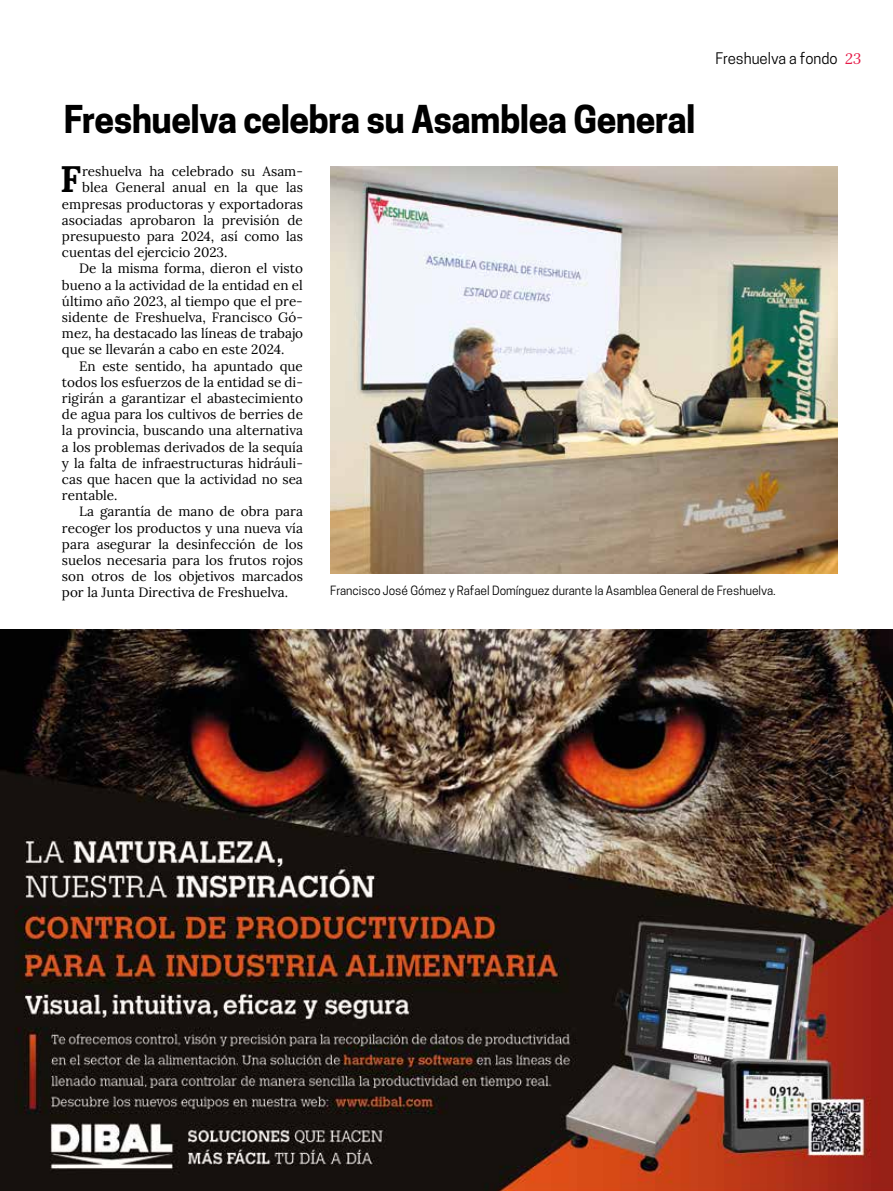
<style>
.page{position:relative;width:893px;height:1191px;background:#fff}
.page>*{position:absolute;margin:0;border:0;box-sizing:border-box;transform-origin:0 0}
.t1{font:700 36.6px "Lora";color:#000}
.t2{font:700 36px "Cooper Hewitt";letter-spacing:-.015em;color:#000}
.t3{font:15px "Cooper Hewitt";color:#000}
.t4{font:13.5px "Lora";color:#000}
.t5{font:12px "Cooper Hewitt";color:#000}
.s1{font-family:"Lora";font-style:italic;color:#e61846}
</style>
<div class="page">
<img style="left:330px;top:167px;width:507px;height:406px">
<img style="left:0;top:629px;width:893px;height:562px">
<p class="t3" style="left:715px;top:50px;width:147px">Freshuelva a fondo <span class="s1">23</span></p>
<h2 class="t2" style="left:64px;top:98px;width:633px">Freshuelva celebra su Asamblea General</h2>
<h1 class="t1" style="left:60px;top:148px;width:22px">F</h1>
<p class="t4" style="left:82px;top:161px;width:222px">reshuelva ha celebrado su Asam-</p>
<p class="t4" style="left:82px;top:177px;width:222px">blea General anual en la que las</p>
<p class="t4" style="left:62px;top:193px;width:242px">empresas productoras y exportadoras</p>
<p class="t4" style="left:62px;top:210px;width:242px">asociadas aprobaron la previsión de</p>
<p class="t4" style="left:62px;top:226px;width:242px">presupuesto para 2024, así como las</p>
<p class="t4" style="left:62px;top:242px;width:167px">cuentas del ejercicio 2023.</p>
<p class="t4" style="left:79px;top:258px;width:225px">De la misma forma, dieron el visto</p>
<p class="t4" style="left:62px;top:274px;width:242px">bueno a la actividad de la entidad en el</p>
<p class="t4" style="left:62px;top:291px;width:242px">último año 2023, al tiempo que el pre-</p>
<p class="t4" style="left:62px;top:307px;width:242px">sidente de Freshuelva, Francisco Gó-</p>
<p class="t4" style="left:62px;top:323px;width:242px">mez, ha destacado las líneas de trabajo</p>
<p class="t4" style="left:62px;top:339px;width:224px">que se llevarán a cabo en este 2024.</p>
<p class="t4" style="left:79px;top:355px;width:225px">En este sentido, ha apuntado que</p>
<p class="t4" style="left:62px;top:372px;width:242px">todos los esfuerzos de la entidad se di-</p>
<p class="t4" style="left:62px;top:388px;width:242px">rigirán a garantizar el abastecimiento</p>
<p class="t4" style="left:62px;top:404px;width:242px">de agua para los cultivos de berries de</p>
<p class="t4" style="left:62px;top:420px;width:242px">la provincia, buscando una alternativa</p>
<p class="t4" style="left:62px;top:436px;width:242px">a los problemas derivados de la sequía</p>
<p class="t4" style="left:62px;top:453px;width:242px">y la falta de infraestructuras hidráuli-</p>
<p class="t4" style="left:62px;top:469px;width:242px">cas que hacen que la actividad no sea</p>
<p class="t4" style="left:62px;top:485px;width:57px">rentable.</p>
<p class="t4" style="left:79px;top:501px;width:225px">La garantía de mano de obra para</p>
<p class="t4" style="left:62px;top:517px;width:242px">recoger los productos y una nueva vía</p>
<p class="t4" style="left:62px;top:534px;width:242px">para asegurar la desinfección de los</p>
<p class="t4" style="left:62px;top:550px;width:242px">suelos necesaria para los frutos rojos</p>
<p class="t4" style="left:62px;top:566px;width:242px">son otros de los objetivos marcados</p>
<p class="t4" style="left:62px;top:582px;width:228px">por la Junta Directiva de Freshuelva.</p>
<p class="t5" style="left:330px;top:583px;width:447px">Francisco José Gómez y Rafael Domínguez durante la Asamblea General de Freshuelva.</p>
</div>
